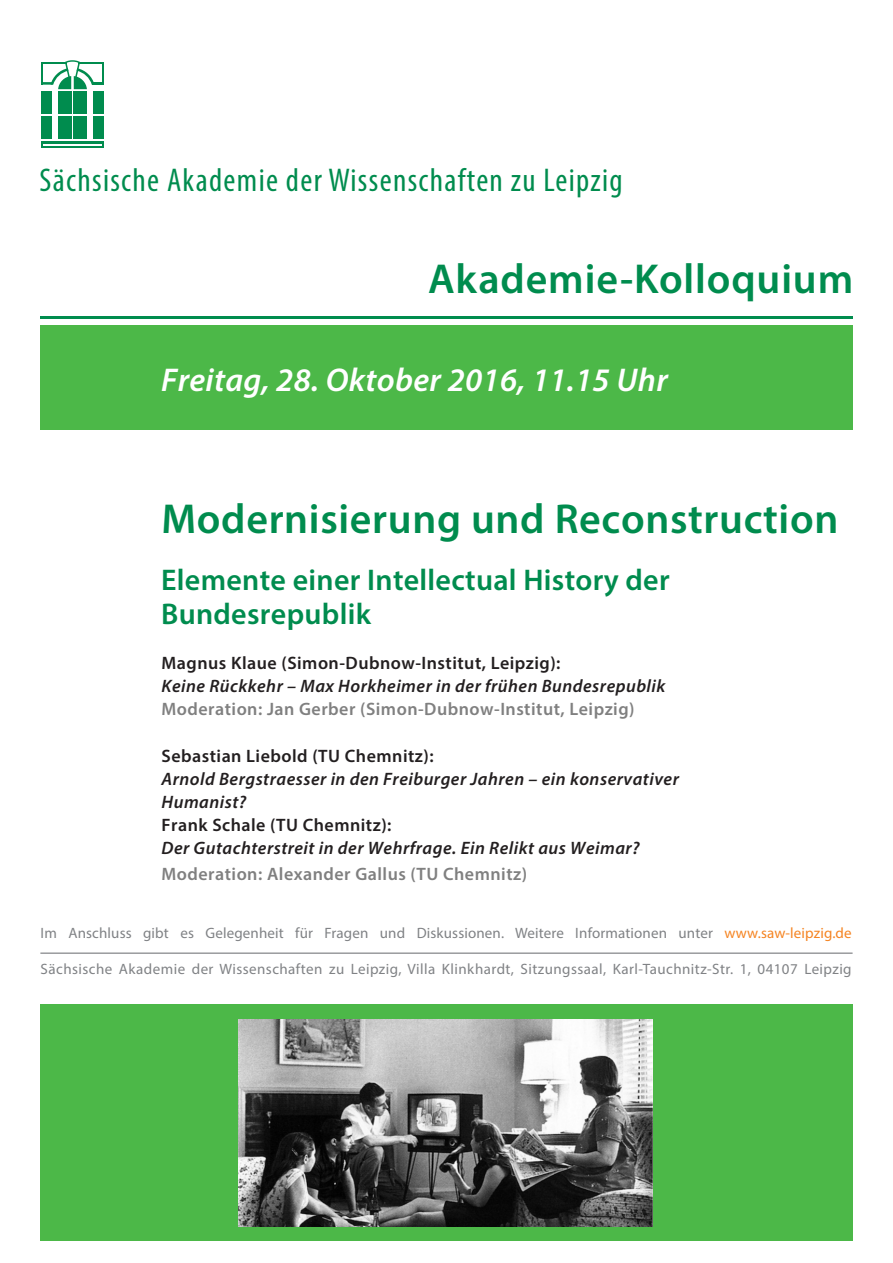
<style>
.page{position:relative;width:893px;height:1263px;background:#fff}
.page>*{position:absolute;margin:0;border:0;box-sizing:border-box;transform-origin:0 0}
.t1{font:600 42px "Myriad Pro";letter-spacing:.015em;color:#008c4e}
.t2{font:condensed 33px "Myriad Pro";letter-spacing:.04em;color:#008c4e}
.t3{font:italic 600 33px "Myriad Pro";letter-spacing:.01em;color:#fff}
.t4{font:600 30px/33.2px "Myriad Pro";letter-spacing:.01em;color:#008c4e}
.t5{font:italic 600 18px/23.2px "Myriad Pro";letter-spacing:.025em;color:#231f20}
.t6{font:600 18px "Myriad Pro";letter-spacing:.025em;color:#231f20}
.t7{font:600 18px "Myriad Pro";letter-spacing:.025em;color:#808080}
.t8{font:15px "Myriad Pro";letter-spacing:.02em;color:#808285}
.s1{color:#f58422}
</style>
<div class="page">
<hr style="left:40px;top:952px;width:813px;height:2px;background:#808285">
<div style="left:40px;top:325px;width:813px;height:105px;background:#4cb848"></div>
<hr style="left:40px;top:316px;width:813px;height:2px;background:#008c4e">
<div style="left:41px;top:92px;width:10px;height:22px;background:#008c4e"></div>
<div style="left:94px;top:92px;width:10px;height:22px;background:#008c4e"></div>
<div style="left:94px;top:116px;width:10px;height:22px;background:#008c4e"></div>
<div style="left:58px;top:92px;width:13px;height:22px;background:#008c4e"></div>
<div style="left:58px;top:116px;width:13px;height:22px;background:#008c4e"></div>
<div style="left:74px;top:92px;width:13px;height:22px;background:#008c4e"></div>
<div style="left:74px;top:116px;width:13px;height:22px;background:#008c4e"></div>
<hr style="left:41px;top:142px;width:63px;height:2px;background:#008c4e">
<hr style="left:41px;top:147px;width:63px;height:1px;background:#008c4e">
<div style="left:41px;top:116px;width:10px;height:22px;background:#008c4e"></div>
<svg style="left:41px;top:60px;width:63px;height:29px"></svg>
<div style="left:40px;top:1005px;width:813px;height:236px;background:#4cb848"></div>
<img style="left:238px;top:1019px;width:415px;height:207px">
<h2 class="t2" style="left:39px;top:160px;width:585px">Sächsische Akademie der Wissenschaften zu Leipzig</h2>
<h1 class="t1" style="left:428px;top:252px;width:426px">Akademie-Kolloquium</h1>
<h2 class="t3" style="left:161px;top:359px;width:508px">Freitag, 28. Oktober 2016, 11.15 Uhr</h2>
<h1 class="t1" style="left:162px;top:492px;width:678px">Modernisierung und Reconstruction</h1>
<h3 class="t4" style="left:161px;top:563px;width:510px">Elemente einer Intellectual History der<br>Bundesrepublik</h3>
<p class="t6" style="left:162px;top:651px;width:400px">Magnus Klaue (Simon-Dubnow-Institut, Leipzig):</p>
<p class="t5" style="left:162px;top:674px;width:505px">Keine Rückkehr – Max Horkheimer in der frühen Bundesrepublik</p>
<p class="t7" style="left:162px;top:698px;width:474px">Moderation: Jan Gerber (Simon-Dubnow-Institut, Leipzig)</p>
<p class="t6" style="left:162px;top:744px;width:274px">Sebastian Liebold (TU Chemnitz):</p>
<p class="t5" style="left:162px;top:767px;width:519px">Arnold Bergstraesser in den Freiburger Jahren – ein konservativer<br>Humanist?</p>
<p class="t6" style="left:162px;top:814px;width:231px">Frank Schale (TU Chemnitz):</p>
<p class="t5" style="left:162px;top:836px;width:480px">Der Gutachterstreit in der Wehrfrage. Ein Relikt aus Weimar?</p>
<p class="t7" style="left:162px;top:863px;width:367px">Moderation: Alexander Gallus (TU Chemnitz)</p>
<p class="t8" style="left:41px;top:924px;width:813px">Im Anschluss gibt es Gelegenheit für Fragen und Diskussionen. Weitere Informationen unter <span class="s1">www.saw-leipzig.de</span></p>
<p class="t8" style="left:41px;top:960px;width:813px">Sächsische Akademie der Wissenschaften zu Leipzig, Villa Klinkhardt, Sitzungssaal, Karl-Tauchnitz-Str. 1, 04107 Leipzig</p>
</div>
